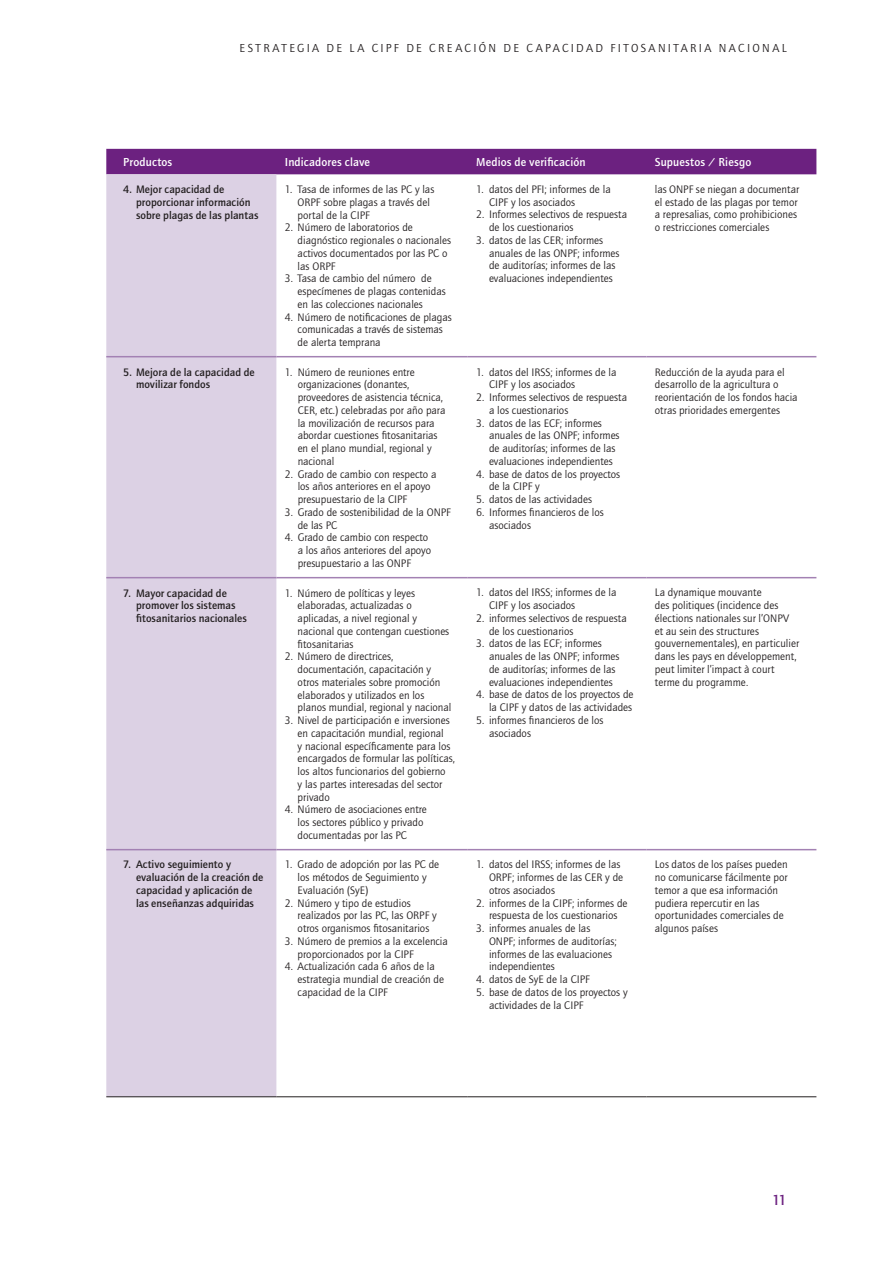
<style>
.page{position:relative;width:893px;height:1263px;background:#fff}
.page>*{position:absolute;margin:0;border:0;box-sizing:border-box;transform-origin:0 0}
.t1{font:500 15px "Quay Sans";color:#6c2180}
.t2{font:500 12px "Quay Sans";letter-spacing:.01em;color:#fff}
.t3{font:12px "Quay Sans";letter-spacing:.31em;color:#231f20}
.t4{font:12px "Quay Sans";letter-spacing:.33em;color:#231f20}
.t5{font:11.25px/12.8px "Quay Sans";color:#231f20}
.t6{font:500 11.25px/12.8px "Quay Sans";color:#231f20}
</style>
<div class="page">
<div style="left:106px;top:149px;width:710px;height:25px;background:#6c2180"></div>
<div style="left:106px;top:174px;width:170px;height:922px;background:#dcd1e4"></div>
<hr style="left:106px;top:1096px;width:170px;height:1px;background:#231f20">
<hr style="left:276px;top:1096px;width:192px;height:1px;background:#231f20">
<hr style="left:468px;top:1096px;width:178px;height:1px;background:#231f20">
<hr style="left:646px;top:1096px;width:170px;height:1px;background:#231f20">
<hr style="left:106px;top:356px;width:170px;height:1px;background:#a381b3">
<hr style="left:276px;top:356px;width:192px;height:1px;background:#a381b3">
<hr style="left:468px;top:356px;width:178px;height:1px;background:#a381b3">
<hr style="left:646px;top:356px;width:170px;height:1px;background:#a381b3">
<hr style="left:106px;top:577px;width:170px;height:1px;background:#a381b3">
<hr style="left:276px;top:577px;width:192px;height:1px;background:#a381b3">
<hr style="left:468px;top:577px;width:178px;height:1px;background:#a381b3">
<hr style="left:646px;top:577px;width:170px;height:1px;background:#a381b3">
<hr style="left:106px;top:849px;width:170px;height:1px;background:#a381b3">
<hr style="left:276px;top:849px;width:192px;height:1px;background:#a381b3">
<hr style="left:468px;top:849px;width:178px;height:1px;background:#a381b3">
<hr style="left:646px;top:849px;width:170px;height:1px;background:#a381b3">
<p class="t3" style="left:240px;top:41px;width:8px">Est</p>
<p class="t3" style="left:263px;top:41px;width:116px">rat egia de l a CIP</p>
<p class="t4" style="left:394px;top:41px;width:238px">F de creación de capacidad fitos</p>
<p class="t3" style="left:648px;top:41px;width:138px">anitaria nacional</p>
<p class="t2" style="left:123px;top:155px;width:50px">Productos</p>
<p class="t2" style="left:285px;top:155px;width:87px">Indicadores clave</p>
<p class="t2" style="left:476px;top:155px;width:111px">Medios de verificación</p>
<p class="t2" style="left:655px;top:155px;width:98px">Supuestos / Riesgo</p>
<p class="t6" style="left:136px;top:183px;width:124px;text-indent:-13px">4. Mejor capacidad de proporcionar información sobre plagas de las plantas</p>
<p class="t5" style="left:298px;top:183px;width:138px;text-indent:-13px">1. Tasa de informes de las PC y las<br>ORPF sobre plagas a través del portal de la CIPF</p>
<p class="t5" style="left:298px;top:221px;width:155px;text-indent:-13px">2. N úmero de laboratorios de diagnóstico regionales o nacionales activos documentados por las PC o las ORPF</p>
<p class="t5" style="left:298px;top:272px;width:150px;text-indent:-13px">3. Tasa de cambio del número de especímenes de plagas contenidas en las colecciones nacionales</p>
<p class="t5" style="left:298px;top:311px;width:156px;text-indent:-13px">4. N úmero de notificaciones de plagas comunicadas a través de sistemas de alerta temprana</p>
<p class="t5" style="left:489px;top:183px;width:123px;text-indent:-13px">1. datos del PFI; informes de la<br>CIPF y los asociados</p>
<p class="t5" style="left:489px;top:209px;width:140px;text-indent:-13px">2. I nformes selectivos de respuesta de los cuestionarios</p>
<p class="t5" style="left:489px;top:234px;width:132px;text-indent:-13px">3. datos de las CER; informes anuales de las ONPF; informes de auditorías; informes de las evaluaciones independientes</p>
<p class="t5" style="left:655px;top:183px;width:146px">las ONPF se niegan a documentar el estado de las plagas por temor a represalias, como prohibiciones o restricciones comerciales</p>
<p class="t6" style="left:136px;top:366px;width:120px;text-indent:-13px">5. Mejora de la capacidad de movilizar fondos</p>
<p class="t5" style="left:298px;top:366px;width:149px;text-indent:-13px">1. N úmero de reuniones entre organizaciones (donantes, proveedores de asistencia técnica,<br>CER, etc.) celebradas por año para la movilización de recursos para abordar cuestiones fitosanitarias en el plano mundial, regional y nacional</p>
<p class="t5" style="left:298px;top:468px;width:140px;text-indent:-13px">2. Grado de cambio con respecto a los años anteriores en el apoyo presupuestario de la CIPF</p>
<p class="t5" style="left:298px;top:506px;width:155px;text-indent:-13px">3. Grado de sostenibilidad de la ONPF de las PC</p>
<p class="t5" style="left:298px;top:531px;width:135px;text-indent:-13px">4. Grado de cambio con respecto a los años anteriores del apoyo presupuestario a las ONPF</p>
<p class="t6" style="left:136px;top:586px;width:112px;text-indent:-13px">7. Mayor capacidad de promover los sistemas fitosanitarios nacionales</p>
<p class="t5" style="left:298px;top:587px;width:153px;text-indent:-13px">1. N úmero de políticas y leyes elaboradas, actualizadas o aplicadas, a nivel regional y nacional que contengan cuestiones fitosanitarias</p>
<p class="t5" style="left:298px;top:650px;width:155px;text-indent:-13px">2. N úmero de directrices, documentación, capacitación y otros materiales sobre promoción elaborados y utilizados en los planos mundial, regional y nacional</p>
<p class="t5" style="left:298px;top:714px;width:159px;text-indent:-13px">3. N ivel de participación e inversiones en capacitación mundial, regional<br>y nacional específicamente para los encargados de formular las políticas, los altos funcionarios del gobierno<br>y las partes interesadas del sector privado</p>
<p class="t5" style="left:298px;top:803px;width:131px;text-indent:-13px">4. N úmero de asociaciones entre los sectores público y privado documentadas por las PC</p>
<p class="t6" style="left:136px;top:858px;width:129px;text-indent:-13px">7. Activo seguimiento y evaluación de la creación de capacidad y aplicación de las enseñanzas adquiridas</p>
<p class="t5" style="left:298px;top:858px;width:143px;text-indent:-13px">1. Grado de adopción por las PC de los métodos de Seguimiento y<br>Evaluación (SyE)</p>
<p class="t5" style="left:298px;top:897px;width:141px;text-indent:-13px">2. N úmero y tipo de estudios realizados por las PC, las ORPF y otros organismos fitosanitarios</p>
<p class="t5" style="left:298px;top:935px;width:152px;text-indent:-13px">3. N úmero de premios a la excelencia proporcionados por la CIPF</p>
<p class="t5" style="left:298px;top:960px;width:148px;text-indent:-13px">4. Actualización cada 6 años de la estrategia mundial de creación de capacidad de la CIPF</p>
<p class="t5" style="left:489px;top:366px;width:129px;text-indent:-13px">1. datos del IRSS; informes de la<br>CIPF y los asociados</p>
<p class="t5" style="left:489px;top:391px;width:140px;text-indent:-13px">2. I nformes selectivos de respuesta a los cuestionarios</p>
<p class="t5" style="left:489px;top:417px;width:132px;text-indent:-13px">3. datos de las ECF; informes anuales de las ONPF; informes de auditorías; informes de las evaluaciones independientes</p>
<p class="t5" style="left:489px;top:468px;width:133px;text-indent:-13px">4. base de datos de los proyectos de la CIPF y</p>
<p class="t5" style="left:476px;top:493px;width:117px">5. datos de las actividades</p>
<p class="t5" style="left:489px;top:506px;width:116px;text-indent:-13px">6. I nformes financieros de los asociados</p>
<p class="t5" style="left:655px;top:366px;width:144px">Reducción de la ayuda para el desarrollo de la agricultura o reorientación de los fondos hacia otras prioridades emergentes</p>
<p class="t5" style="left:489px;top:586px;width:129px;text-indent:-13px">1. datos del IRSS; informes de la<br>CIPF y los asociados</p>
<p class="t5" style="left:489px;top:612px;width:139px;text-indent:-13px">2. informes selectivos de respuesta de los cuestionarios</p>
<p class="t5" style="left:489px;top:637px;width:132px;text-indent:-13px">3. datos de las ECF; informes anuales de las ONPF; informes de auditorías; informes de las evaluaciones independientes</p>
<p class="t5" style="left:476px;top:688px;width:159px;text-align:right">4. base de datos de los proyectos de la CIPF y datos de las actividades</p>
<p class="t5" style="left:489px;top:714px;width:116px;text-indent:-13px">5. informes financieros de los asociados</p>
<p class="t5" style="left:655px;top:586px;width:146px">La dynamique mouvante<br>des politiques (incidence des élections nationales sur l’ONPV et au sein des structures gouvernementales), en particulier dans les pays en développement, peut limiter l’impact à court terme du programme.</p>
<p class="t5" style="left:489px;top:858px;width:133px;text-indent:-13px">1. datos del IRSS; informes de las<br>ORPF; informes de las CER</p>
<p class="t5" style="left:605px;top:871px;width:19px">y de</p>
<p class="t5" style="left:489px;top:884px;width:68px">otros asociados</p>
<p class="t5" style="left:476px;top:897px;width:153px;text-align:center">2. informes de la CIPF; informes de respuesta de los cuestionarios</p>
<p class="t5" style="left:489px;top:922px;width:129px;text-indent:-13px">3. informes anuales de las<br>ONPF; informes de auditorías; informes de las evaluaciones independientes</p>
<p class="t5" style="left:476px;top:973px;width:115px">4. datos de SyE de la CIPF</p>
<p class="t5" style="left:489px;top:986px;width:140px;text-indent:-13px">5. base de datos de los proyectos y actividades de la CIPF</p>
<p class="t5" style="left:655px;top:858px;width:134px">Los datos de los países pueden no comunicarse fácilmente por temor a que esa información pudiera repercutir en las oportunidades comerciales de algunos países</p>
<h1 class="t1" style="left:772px;top:1191px;width:16px">11</h1>
</div>
